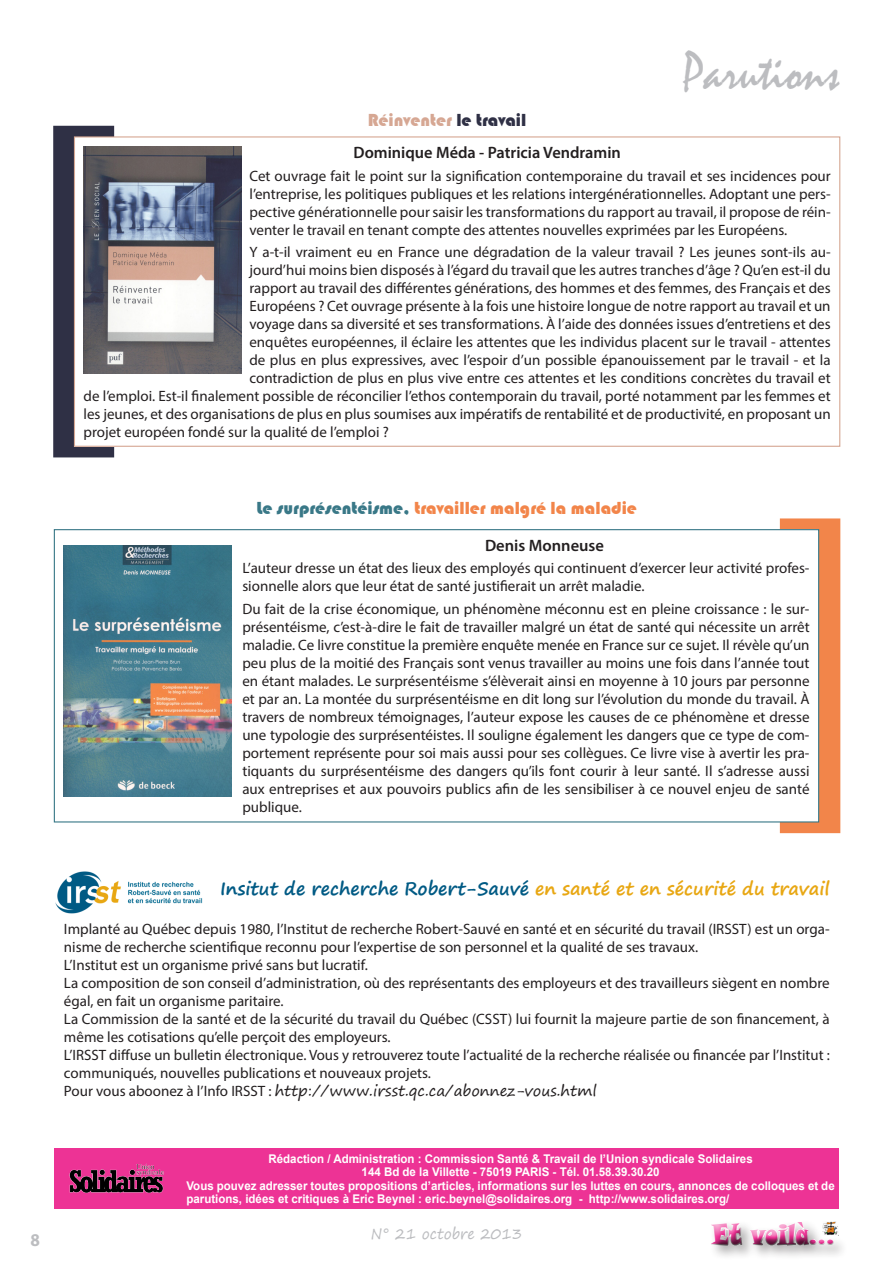
<style>
.page{position:relative;width:893px;height:1263px;background:#fff}
.page>*{position:absolute;margin:0;border:0;box-sizing:border-box;transform-origin:0 0}
.t1{font:54px "Mistral";color:#bcbdc0;scale:.9 1}
.t2{font:28.2px "Snap ITC";letter-spacing:.01em;color:#ed3395;scale:.73 1}
.t3{font:700 18px "Segoe Print";color:#005a84}
.t4{font:18px "Bauhaus 93";color:#f2854a}
.t5{font:18px "Bauhaus 93";color:#d6a793}
.t6{font:700 18px "Myriad Pro";color:#bcbdc0;scale:.95 1}
.t7{font:600 16.5px "Myriad Pro";color:#231f20}
.t8{font:15px/18px "Myriad Pro";color:#231f20}
.t9{font:15px "Segoe Print";color:#231f20}
.t10{font:15px "Segoe Print";color:#bcbdc0;scale:.95 1}
.t11{font:700 12px/13.5px "Arial";color:#fff;scale:.96 1}
.s1{color:#2f3045}
.s2{color:#397887}
.s3{color:#e8a713}
.s4{font-family:"Myriad Pro"}
</style>
<div class="page">
<div style="left:55px;top:1148px;width:784px;height:61px;background:#ed3395"></div>
<div style="left:780px;top:518px;width:60px;height:315px;background:#f2854a"></div>
<div style="left:54px;top:530px;width:765px;height:292px;background:#fff"></div>
<div style="left:53px;top:126px;width:61px;height:331px;background:#2f3045;border:2px solid #2f3045"></div>
<div style="left:74px;top:137px;width:766px;height:309px;background:#fff"></div>
<img style="left:84px;top:146px;width:157px;height:228px">
<img style="left:63px;top:545px;width:169px;height:251px">
<img style="left:55px;top:871px;width:148px;height:43px">
<div style="left:703px;top:1216px;width:141px;height:40px;background:#231f20;opacity:.75"></div>
<img style="left:822px;top:1222px;width:17px;height:13px">
<img style="left:69px;top:1163px;width:95px;height:30px">
<p class="t1" style="left:683px;top:40px;width:176px">Parutions</p>
<p class="t5" style="left:368px;top:110px;width:160px">Réinventer <span class="s1">le travail</span></p>
<p class="t7" style="left:354px;top:142px;width:269px">Dominique Méda - Patricia Vendramin</p>
<p class="t8" style="left:249px;top:166px;width:583px;text-align:justify">Cet ouvrage fait le point sur la signification contemporaine du travail et ses incidences pour l’entreprise, les politiques publiques et les relations intergénérationnelles. Adoptant une pers&shy;pective générationnelle pour saisir les transformations du rapport au travail, il propose de réin&shy;venter le travail en tenant compte des attentes nouvelles exprimées par les Européens.</p>
<p class="t8" style="left:249px;top:243px;width:583px">Y a-t-il vraiment eu en France une dégradation de la valeur travail ? Les jeunes sont-ils au-</p>
<p class="t8" style="left:249px;top:261px;width:583px">jourd’hui moins bien disposés à l’égard du travail que les autres tranches d’âge ? Qu’en est-il du</p>
<p class="t8" style="left:249px;top:279px;width:583px">rapport au travail des différentes générations, des hommes et des femmes, des Français et des</p>
<p class="t8" style="left:249px;top:297px;width:583px">Européens ? Cet ouvrage présente à la fois une histoire longue de notre rapport au travail et un</p>
<p class="t8" style="left:249px;top:315px;width:583px">voyage dans sa diversité et ses transformations. À l’aide des données issues d’entretiens et des</p>
<p class="t8" style="left:249px;top:333px;width:583px">enquêtes européennes, il éclaire les attentes que les individus placent sur le travail - attentes</p>
<p class="t8" style="left:249px;top:351px;width:583px">de plus en plus expressives, avec l’espoir d’un possible épanouissement par le travail - et la</p>
<p class="t8" style="left:249px;top:369px;width:583px">contradiction de plus en plus vive entre ces attentes et les conditions concrètes du travail et</p>
<p class="t8" style="left:84px;top:387px;width:749px">de l’emploi. Est-il finalement possible de réconcilier l’ethos contemporain du travail, porté notamment par les femmes et</p>
<p class="t8" style="left:84px;top:405px;width:749px">les jeunes, et des organisations de plus en plus soumises aux impératifs de rentabilité et de productivité, en proposant un</p>
<p class="t8" style="left:84px;top:423px;width:307px">projet européen fondé sur la qualité de l’emploi ?</p>
<p class="t4" style="left:256px;top:497px;width:382px"><span class="s2">Le surprésentéisme,</span> travailler malgré la maladie</p>
<p class="t7" style="left:485px;top:535px;width:120px">Denis Monneuse</p>
<p class="t8" style="left:242px;top:559px;width:569px">L’auteur dresse un état des lieux des employés qui continuent d’exercer leur activité profes&shy;sionnelle alors que leur état de santé justifierait un arrêt maladie.</p>
<p class="t8" style="left:242px;top:599px;width:569px;text-align:justify">Du fait de la crise économique, un phénomène méconnu est en pleine croissance : le sur&shy;présentéisme, c’est-à-dire le fait de travailler malgré un état de santé qui nécessite un arrêt maladie. Ce livre constitue la première enquête menée en France sur ce sujet. Il révèle qu’un peu plus de la moitié des Français sont venus travailler au moins une fois dans l’année tout en étant malades. Le surprésentéisme s’élèverait ainsi en moyenne à 10 jours par personne et par an. La montée du surprésentéisme en dit long sur l’évolution du monde du travail. À travers de nombreux témoignages, l’auteur expose les causes de ce phénomène et dresse une typologie des surprésentéistes. Il souligne également les dangers que ce type de com&shy;portement représente pour soi mais aussi pour ses collègues. Ce livre vise à avertir les pra&shy;tiquants du surprésentéisme des dangers qu’ils font courir à leur santé. Il s’adresse aussi aux entreprises et aux pouvoirs publics afin de les sensibiliser à ce nouvel enjeu de santé publique.</p>
<p class="t6" style="left:31px;top:1228px;width:11px">8</p>
<p class="t3" style="left:220px;top:872px;width:611px">Insitut de recherche Robert-Sauvé <span class="s3">en santé et en sécurité du travail</span></p>
<p class="t8" style="left:64px;top:920px;width:767px">Implanté au Québec depuis 1980, l’Institut de recherche Robert-Sauvé en santé et en sécurité du travail (IRSST) est un orga&shy;nisme de recherche scientifique reconnu pour l’expertise de son personnel et la qualité de ses travaux.</p>
<p class="t8" style="left:64px;top:956px;width:305px">L’Institut est un organisme privé sans but lucratif.</p>
<p class="t8" style="left:64px;top:974px;width:767px">La composition de son conseil d’administration, où des représentants des employeurs et des travailleurs siègent en nombre égal, en fait un organisme paritaire.</p>
<p class="t8" style="left:64px;top:1010px;width:767px">La Commission de la santé et de la sécurité du travail du Québec (CSST) lui fournit la majeure partie de son financement, à même les cotisations qu’elle perçoit des employeurs.</p>
<p class="t8" style="left:64px;top:1046px;width:767px">L’IRSST diffuse un bulletin électronique. Vous y retrouverez toute l’actualité de la recherche réalisée ou financée par l’Institut : communiqués, nouvelles publications et nouveaux projets.</p>
<p class="t9" style="left:64px;top:1078px;width:534px"><span class="s4">Pour vous aboonez à l’Info IRSST :</span> http://www.irsst.qc.ca/abonnez-vous.html</p>
<p class="t11" style="left:268px;top:1152px;width:506px">Rédaction / Administration : Commission Santé &amp; Travail de l’Union syndicale Solidaires</p>
<p class="t11" style="left:362px;top:1165px;width:312px">144 Bd de la Villette - 75019 PARIS - Tél. 01.58.39.30.20</p>
<p class="t11" style="left:186px;top:1179px;width:677px">Vous pouvez adresser toutes propositions d’articles, informations sur les luttes en cours, annonces de colloques et de parutions, idées et critiques à Eric Beynel : eric.beynel@solidaires.org - http://www.solidaires.org/</p>
<p class="t10" style="left:371px;top:1220px;width:161px">N° 21 octobre 2013</p>
<h2 class="t2" style="left:712px;top:1216px;width:169px">Et voilà...</h2>
</div>
